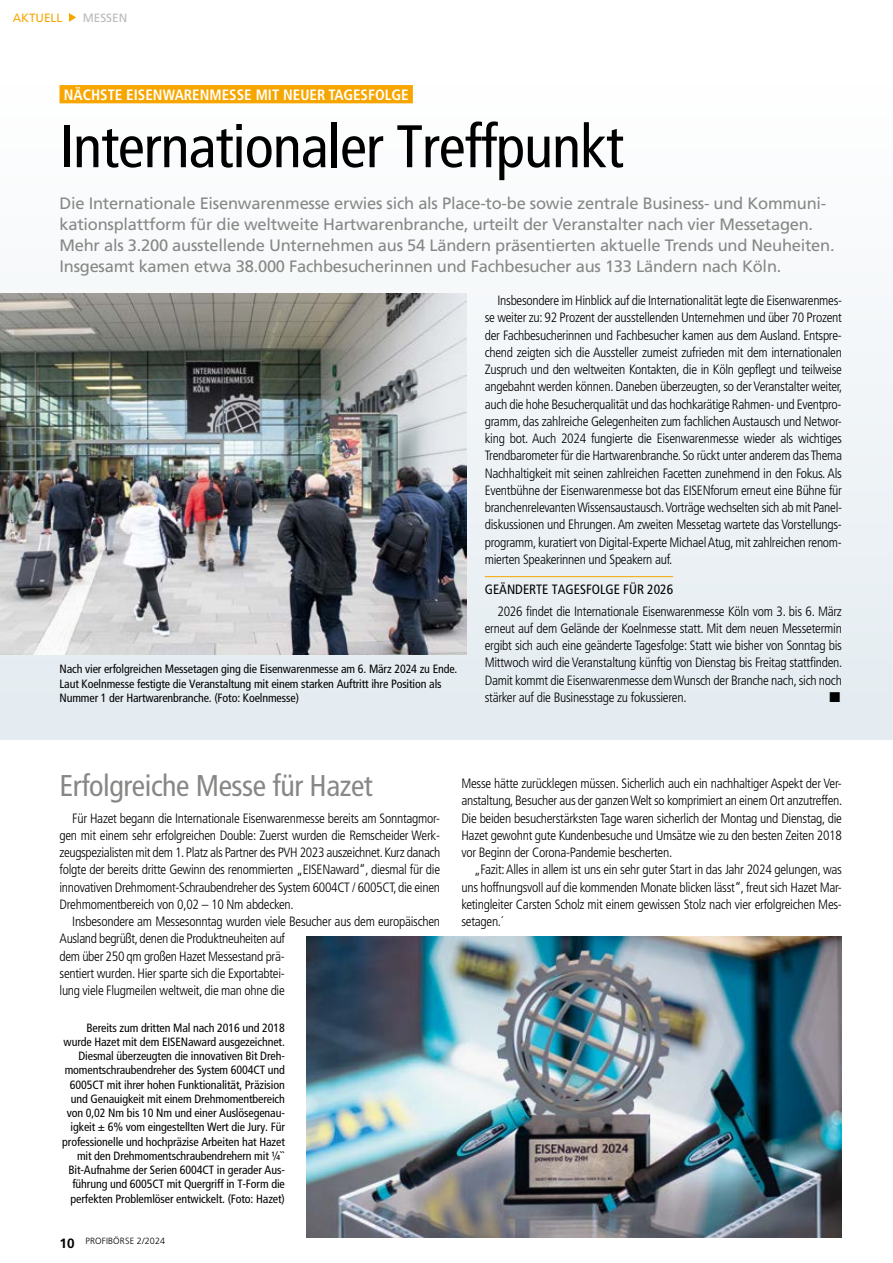
<style>
.page{position:relative;width:893px;height:1263px;background:#fff}
.page>*{position:absolute;margin:0;border:0;box-sizing:border-box;transform-origin:0 0}
.t1{font:condensed 60px "Frutigercondensed 57";letter-spacing:-.015em;color:#000}
.t2{font:condensed 30px "Frutigercondensed 57";letter-spacing:-.015em;color:#878786}
.t3{font:16.5px/21px "Frutiger";letter-spacing:-.015em;color:#878786}
.t4{font:15px "Frutigercondensed 67 Bold Cond";color:#fff}
.t5{font:14.25px "Zapf Dingbats ITC";color:#000}
.t6{font:13.5px/17.2px "Frutigercondensed 47 Light Cond";letter-spacing:-.02em;color:#000;text-align:justify}
.t7{font:condensed 13.5px "Frutigercondensed 57";color:#000}
.t8{font:condensed 12px/14.2px "Frutigercondensed 57";letter-spacing:-.01em;color:#000;text-align:right}
.t9{font:12px "Frutiger";color:#f7a600}
.t10{font:12px "Frutiger";color:#b9babb}
.t11{font:300 9px "Frutiger";letter-spacing:.015em;color:#000}
.s1{font-weight:700;font-size:13.5px}
</style>
<div class="page">
<div style="left:0;top:85px;width:893px;height:655px;background:linear-gradient(to bottom,#fefefe,#e3ebf0)"></div>
<svg style="left:69px;top:13px;width:7px;height:9px"></svg>
<hr style="left:485px;top:576px;width:188px;height:1px;background:#f7a600">
<div style="left:60px;top:85px;width:353px;height:18px;background:#f7a600"></div>
<img style="left:0;top:293px;width:466px;height:361px">
<img style="left:306px;top:936px;width:536px;height:301px">
<p class="t9" style="left:13px;top:11px;width:51px">AKTUELL</p>
<p class="t10" style="left:83px;top:11px;width:46px">MESSEN</p>
<p class="t4" style="left:64px;top:86px;width:346px">NÄCHSTE EISENWARENMESSE MIT NEUER TAGESFOLGE</p>
<h1 class="t1" style="left:60px;top:111px;width:566px">Internationaler Treffpunkt</h1>
<p class="t3" style="left:60px;top:193px;width:777px">Die Internationale Eisenwarenmesse erwies sich als Place-to-be sowie zentrale Business- und Kommuni&shy;kationsplattform für die weltweite Hartwarenbranche, urteilt der Veranstalter nach vier Messetagen.<br>Mehr als 3.200 ausstellende Unternehmen aus 54 Ländern präsentierten aktuelle Trends und Neuheiten.<br>Insgesamt kamen etwa 38.000 Fachbesucherinnen und Fachbesucher aus 133 Ländern nach Köln.</p>
<p class="t8" style="left:60px;top:662px;width:399px;text-align:left">Nach vier erfolgreichen Messetagen ging die Eisenwarenmesse am 6. März 2024 zu Ende.<br>Laut Koelnmesse festigte die Veranstaltung mit einem starken Auftritt ihre Position als<br>Nummer 1 der Hartwarenbranche. (Foto: Koelnmesse)</p>
<p class="t6" style="left:485px;top:292px;width:359px;text-indent:13px">Insbesondere im Hinblick auf die Internationalität legte die Eisenwarenmes&shy;se weiter zu: 92 Prozent der ausstellenden Unternehmen und über 70 Prozent der Fachbesucherinnen und Fachbesucher kamen aus dem Ausland. Entspre&shy;chend zeigten sich die Aussteller zumeist zufrieden mit dem internationalen Zuspruch und den weltweiten Kontakten, die in Köln gepflegt und teilweise angebahnt werden können. Daneben überzeugten, so der Veranstalter weiter, auch die hohe Besucherqualität und das hochkarätige Rahmen- und Eventpro&shy;gramm, das zahlreiche Gelegenheiten zum fachlichen Austausch und Networ&shy;king bot. Auch 2024 fungierte die Eisenwarenmesse wieder als wichtiges Trendbarometer für die Hartwarenbranche. So rückt unter anderem das Thema Nachhaltigkeit mit seinen zahlreichen Facetten zunehmend in den Fokus. Als Eventbühne der Eisenwarenmesse bot das EISENforum erneut eine Bühne für branchenrelevanten Wissensaustausch. Vorträge wechselten sich ab mit Panel&shy;diskussionen und Ehrungen. Am zweiten Messetag wartete das Vorstellungs&shy;programm, kuratiert von Digital-Experte Michael Atug, mit zahlreichen renom&shy;mierten Speakerinnen und Speakern auf.</p>
<p class="t7" style="left:485px;top:581px;width:190px">GEÄNDERTE TAGESFOLGE FÜR 2026</p>
<p class="t6" style="left:485px;top:602px;width:359px;text-indent:13px">2026 findet die Internationale Eisenwarenmesse Köln vom 3. bis 6. März erneut auf dem Gelände der Koelnmesse statt. Mit dem neuen Messetermin ergibt sich auch eine geänderte Tagesfolge: Statt wie bisher von Sonntag bis Mittwoch wird die Veranstaltung künftig von Dienstag bis Freitag stattfinden.<br>Damit kommt die Eisenwarenmesse dem Wunsch der Branche nach, sich noch stärker auf die Businesstage zu fokussieren.</p>
<p class="t5" style="left:829px;top:690px;width:12px">■</p>
<h2 class="t2" style="left:60px;top:768px;width:315px">Erfolgreiche Messe für Hazet</h2>
<p class="t6" style="left:60px;top:809px;width:382px;text-indent:13px">Für Hazet begann die Internationale Eisenwarenmesse bereits am Sonntagmor&shy;gen mit einem sehr erfolgreichen Double: Zuerst wurden die Remscheider Werk&shy;zeugspezialisten mit dem 1. Platz als Partner des PVH 2023 auszeichnet. Kurz danach folgte der bereits dritte Gewinn des renommierten „EISENaward“, diesmal für die innovativen Drehmoment-Schraubendreher des System 6004CT / 6005CT, die einen Drehmomentbereich von 0,02 – 10 Nm abdecken.</p>
<p class="t6" style="left:60px;top:913px;width:382px;text-align:left;text-indent:13px">Insbesondere am Messesonntag wurden viele Besucher aus dem europäischen Ausland begrüßt, denen die Produktneuheiten auf<br>dem über 250 qm großen Hazet Messestand prä-<br>sentiert wurden. Hier sparte sich die Exportabtei-<br>lung viele Flugmeilen weltweit, die man ohne die</p>
<p class="t8" style="left:62px;top:1020px;width:224px">Bereits zum dritten Mal nach 2016 und 2018 wurde Hazet mit dem EISENaward ausgezeichnet.<br>Diesmal überzeugten die innovativen Bit Dreh&shy;momentschraubendreher des System 6004CT und 6005CT mit ihrer hohen Funktionalität, Präzision und Genauigkeit mit einem Drehmomentbereich von 0,02 Nm bis 10 Nm und einer Auslösegenau&shy;igkeit ± 6% vom eingestellten Wert die Jury. Für professionelle und hochpräzise Arbeiten hat Hazet mit den Drehmomentschraubendrehern mit ¼`` Bit-Aufnahme der Serien 6004CT in gerader Aus&shy;führung und 6005CT mit Quergriff in T-Form die perfekten Problemlöser entwickelt. (Foto: Hazet)</p>
<p class="t11" style="left:60px;top:1236px;width:107px"><span class="s1">10</span> PROFIBÖRSE 2/2024</p>
<p class="t6" style="left:461px;top:775px;width:382px">Messe hätte zurücklegen müssen. Sicherlich auch ein nachhaltiger Aspekt der Ver&shy;anstaltung, Besucher aus der ganzen Welt so komprimiert an einem Ort anzutreffen.<br>Die beiden besucherstärksten Tage waren sicherlich der Montag und Dienstag, die Hazet gewohnt gute Kundenbesuche und Umsätze wie zu den besten Zeiten 2018 vor Beginn der Corona-Pandemie bescherten.</p>
<p class="t6" style="left:461px;top:861px;width:382px;text-indent:13px">„Fazit: Alles in allem ist uns ein sehr guter Start in das Jahr 2024 gelungen, was uns hoffnungsvoll auf die kommenden Monate blicken lässt“, freut sich Hazet Mar&shy;ketingleiter Carsten Scholz mit einem gewissen Stolz nach vier erfolgreichen Mes&shy;setagen.´</p>
</div>
